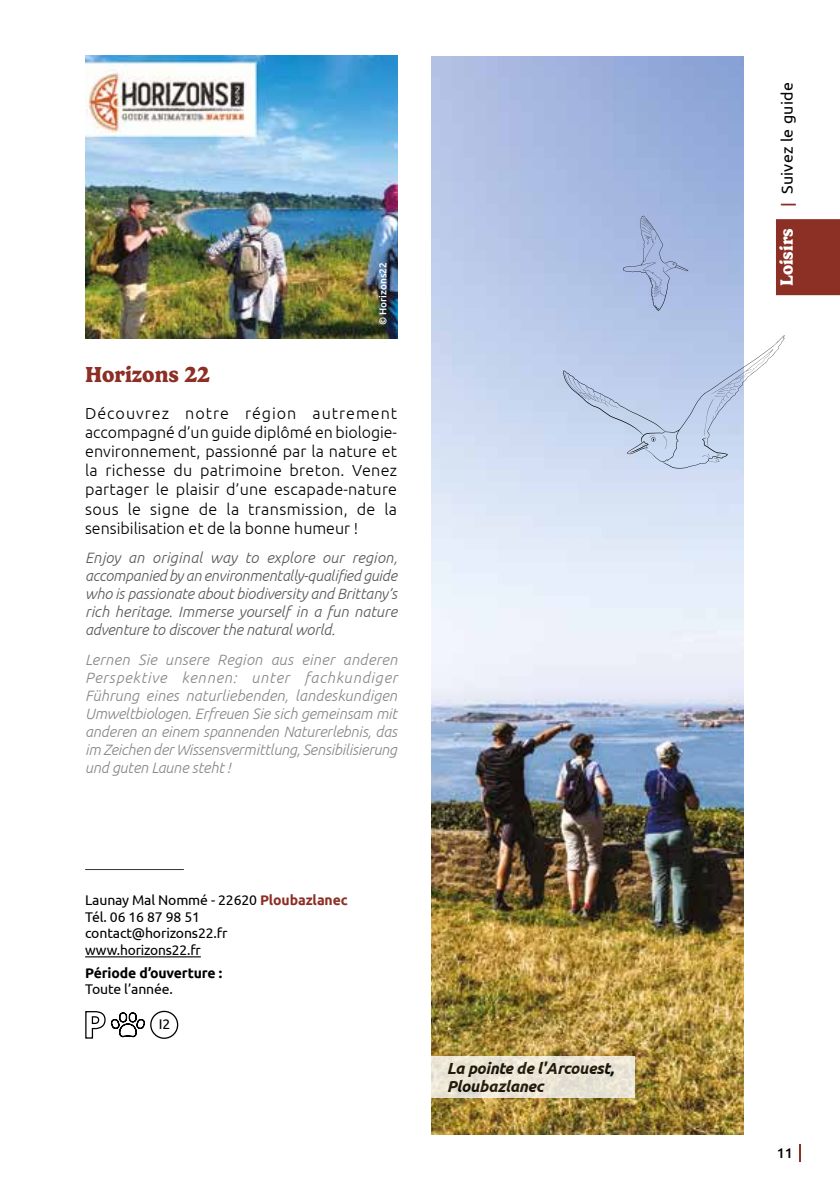
<style>
.page{position:relative;width:840px;height:1191px;background:#fff}
.page>*{position:absolute;margin:0;border:0;box-sizing:border-box;transform-origin:0 0}
.t1{font:700 22px "Gelica";color:#8c2f25}
.t2{font:300 16px/19.2px "Ubuntu";color:#000;text-align:justify}
.t3{font:italic 700 16px/18px "Ubuntu";letter-spacing:-.02em;color:#000}
.t4{font:16px "Ubuntu";letter-spacing:.02em;color:#000}
.t5{font:italic 300 15px/18px "Ubuntu";letter-spacing:-.015em;color:#878787;text-align:justify}
.t6{font:italic 300 15px/18px "Ubuntu";letter-spacing:-.01em;color:#575756;text-align:justify}
.t7{font:14px/16.8px "Ubuntu";letter-spacing:-.01em;color:#000}
.t8{font:700 14px "Ubuntu";letter-spacing:-.01em;color:#000}
.t9{font:500 14px "Ubuntu";color:#000}
.t10{font:500 10px "Ubuntu";color:#fff}
.s1{font-weight:700;color:#8c2f25}
.s2{font-family:"Gelica";font-weight:700;font-size:18px;color:#fff}
.s3{font-family:"Gelica";font-weight:700;color:#8c2f25}
</style>
<div class="page">
<div style="left:775px;top:219px;width:64px;height:76px;background:#8c2f25"></div>
<img style="left:85px;top:55px;width:312px;height:284px">
<hr style="left:85px;top:956px;width:116px;height:1px;background:#000">
<hr style="left:85px;top:869px;width:99px;height:1px;background:#373636">
<svg style="left:85px;top:1011px;width:60px;height:28px"></svg>
<div style="left:150px;top:1010px;width:28px;height:28px;border:1px solid #000;border-radius:50%"></div>
<img style="left:431px;top:57px;width:312px;height:1077px">
<svg style="left:431px;top:1056px;width:203px;height:42px;background:#ebe5d6"></svg>
<svg style="left:622px;top:216px;width:66px;height:95px;background:#a4b6dd"></svg>
<svg style="left:563px;top:335px;width:221px;height:133px"></svg>
<p class="t10" style="left:376px;top:325px;width:64px;rotate:-90deg">© Horizons22</p>
<h1 class="t1" style="left:85px;top:362px;width:126px">Horizons 22</h1>
<p class="t2" style="left:85px;top:403px;width:313px">Découvrez notre région autrement accompagné d’un guide diplômé en biologie&shy;environnement, passionné par la nature et la richesse du patrimoine breton. Venez partager le plaisir d’une escapade-nature sous le signe de la transmission, de la sensibilisation et de la bonne humeur !</p>
<p class="t6" style="left:85px;top:548px;width:313px">Enjoy an original way to explore our region, accompanied by an environmentally-qualified guide who is passionate about biodiversity and Brittany’s rich heritage. Immerse yourself in a fun nature adventure to discover the natural world.</p>
<p class="t5" style="left:85px;top:650px;width:313px">Lernen Sie unsere Region aus einer anderen Perspektive kennen: unter fachkundiger Führung eines naturliebenden, landeskundigen Umweltbiologen. Erfreuen Sie sich gemeinsam mit anderen an einem spannenden Naturerlebnis, das im Zeichen der Wissensvermittlung, Sensibilisierung und guten Laune steht !</p>
<p class="t7" style="left:85px;top:891px;width:264px">Launay Mal Nommé - 22620 <span class="s1">Ploubazlanec<br></span>Tél. 06 16 87 98 51<br>contact@horizons22.fr<br>www.horizons22.fr</p>
<p class="t8" style="left:85px;top:964px;width:138px">Période d’ouverture :</p>
<p class="t7" style="left:85px;top:980px;width:89px">Toute l’année.</p>
<p class="t7" style="left:159px;top:1015px;width:13px">I2</p>
<p class="t3" style="left:446px;top:1059px;width:169px">La pointe de l'Arcouest,<br>Ploubazlanec</p>
<p class="t4" style="left:777px;top:286px;width:205px;rotate:-90deg"><span class="s2">Loisirs</span> <span class="s3">|</span> Suivez le guide</p>
<p class="t9" style="left:776px;top:1143px;width:17px">11</p>
</div>
